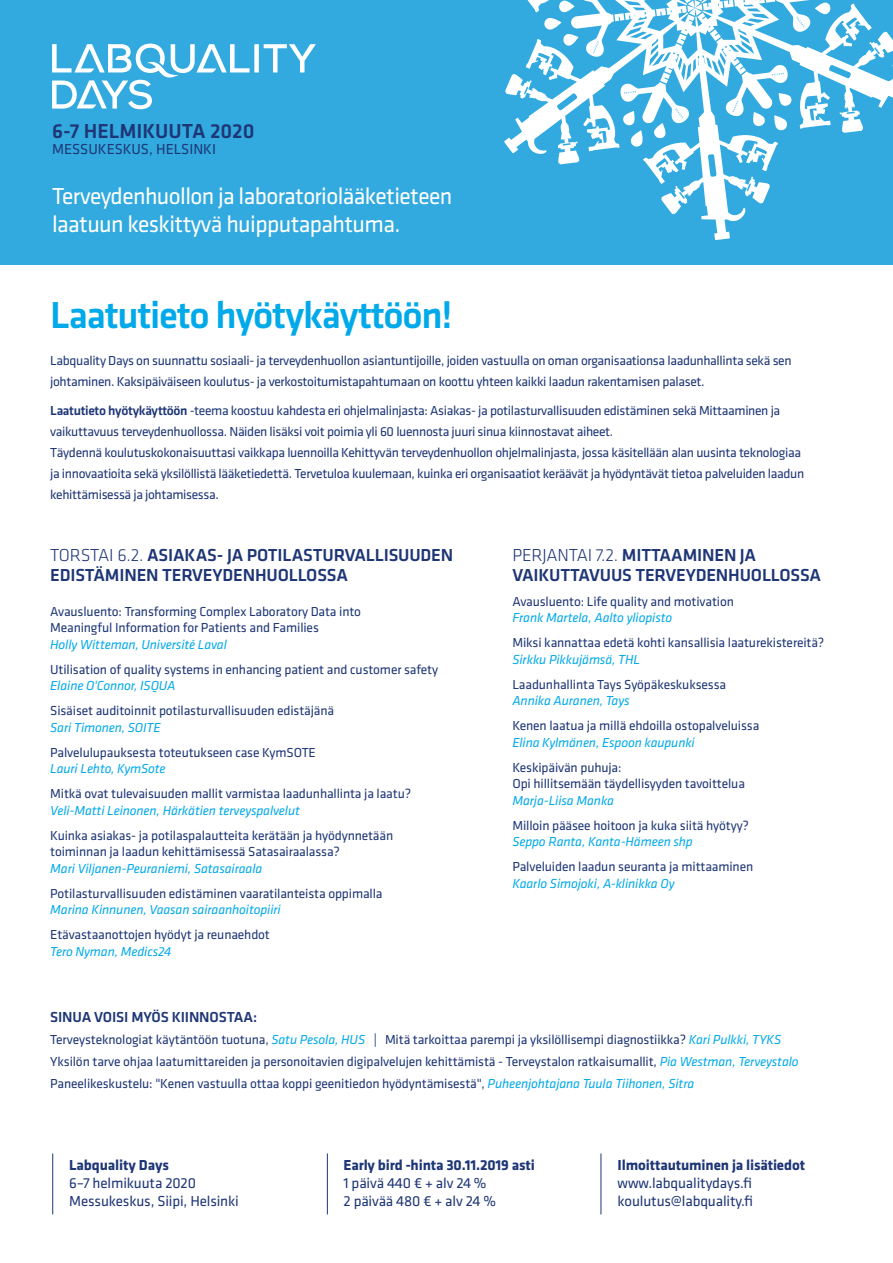
<style>
.page{position:relative;width:893px;height:1263px;background:#fff}
.page>*{position:absolute;margin:0;border:0;box-sizing:border-box;transform-origin:0 0}
.KK_Otsikko_taso_1{font:500 39px "Klavika";letter-spacing:-.03em;color:#00a9e9}
.KK_Ohjelma_Luento_V1{font:24px "Klavika";letter-spacing:-.025em;color:#fff}
.ILMO_Luentokokonaisu{font:500 21px "Klavika";color:#1e3676}
.ILMO_Luentokokonaisu-2{font:500 18px/19.5px "Klavika";letter-spacing:-.01em;color:#1e3676}
.ILMO_Luentokokonaisu-3{font:15px/18px "Klavika";letter-spacing:-.01em;color:#1e3676}
.t1{font:700 15px/18px "Klavika";letter-spacing:-.01em;color:#1e3676}
.ILMO_Luentokokonaisu-4{font:500 15px "Klavika";letter-spacing:-.01em;color:#1e3676}
.ILMO_Luentokokonaisu-5{font:13.5px "Klavika";letter-spacing:-.01em;color:#1e3676}
.KK_Otsikko_taso_1-2{font:13.5px/21px "Klavika";letter-spacing:-.025em;color:#1e3676}
.ILMO_Luentokokonaisu-6{font:italic 13.5px "Klavika";letter-spacing:-.01em;color:#00a9e9}
.ILMO_Esitys{font:13.5px "Klavika";letter-spacing:-.01em;color:#1e3676}
.s1{font-weight:500}
.s2{font-weight:300}
.s3{font-style:italic;color:#00a9e9}
.s4{font-style:italic}
.s5{font-weight:700}
.s6{font-weight:400}
</style>
<div class="page">
<div style="left:0;top:0;width:892px;height:264px;background:#32aadf"></div>
<svg style="left:52px;top:44px;width:264px;height:65px"></svg>
<svg style="left:504px;top:0;width:389px;height:240px"></svg>
<svg style="left:656px;top:8px;width:10px;height:8px"></svg>
<svg style="left:724px;top:0;width:10px;height:8px"></svg>
<svg style="left:765px;top:0;width:54px;height:33px"></svg>
<svg style="left:676px;top:34px;width:10px;height:11px"></svg>
<svg style="left:710px;top:29px;width:11px;height:12px"></svg>
<svg style="left:687px;top:0;width:15px;height:16px"></svg>
<svg style="left:815px;top:3px;width:15px;height:11px"></svg>
<svg style="left:544px;top:0;width:80px;height:58px"></svg>
<svg style="left:559px;top:1px;width:16px;height:11px"></svg>
<svg style="left:724px;top:63px;width:68px;height:68px"></svg>
<svg style="left:620px;top:72px;width:71px;height:75px"></svg>
<hr style="left:327px;top:1153px;width:1px;height:61px;background:#1e3676">
<hr style="left:601px;top:1153px;width:1px;height:61px;background:#1e3676">
<hr style="left:52px;top:1153px;width:1px;height:61px;background:#1e3676">
<p class="ILMO_Luentokokonaisu" style="left:52px;top:117px;width:204px">6-7 HELMIKUUTA 2020</p>
<p class="ILMO_Luentokokonaisu-3" style="left:52px;top:140px;width:165px">MESSUKESKUS, HELSINKI</p>
<p class="KK_Ohjelma_Luento_V1" style="left:52px;top:180px;width:402px">Terveydenhuollon ja laboratoriolääketieteen</p>
<p class="KK_Ohjelma_Luento_V1" style="left:52px;top:208px;width:350px">laatuun keskittyvä huipputapahtuma.</p>
<p class="KK_Otsikko_taso_1" style="left:50px;top:289px;width:404px">Laatutieto hyötykäyttöön!</p>
<p class="KK_Otsikko_taso_1-2" style="left:50px;top:349px;width:743px">Labquality Days on suunnattu sosiaali- ja terveydenhuollon asiantuntijoille, joiden vastuulla on oman organisaationsa laadunhallinta sekä sen johtaminen. Kaksipäiväiseen koulutus- ja verkostoitumistapahtumaan on koottu yhteen kaikki laadun rakentamisen palaset.</p>
<p class="KK_Otsikko_taso_1-2" style="left:50px;top:400px;width:731px"><span class="s1">Laatutieto hyötykäyttöön</span> -teema koostuu kahdesta eri ohjelmalinjasta: Asiakas- ja potilasturvallisuuden edistäminen sekä Mittaaminen ja vaikuttavuus terveydenhuollossa. Näiden lisäksi voit poimia yli 60 luennosta juuri sinua kiinnostavat aiheet.</p>
<p class="KK_Otsikko_taso_1-2" style="left:50px;top:442px;width:756px">Täydennä koulutuskokonaisuuttasi vaikkapa luennoilla Kehittyvän terveydenhuollon ohjelmalinjasta, jossa käsitellään alan uusinta teknologiaa ja innovaatioita sekä yksilöllistä lääketiedettä. Tervetuloa kuulemaan, kuinka eri organisaatiot keräävät ja hyödyntävät tietoa palveluiden laadun kehittämisessä ja johtamisessa.</p>
<p class="ILMO_Luentokokonaisu-2" style="left:50px;top:545px;width:405px"><span class="s2">TORSTAI 6.2.</span> ASIAKAS- JA POTILASTURVALLISUUDEN<br>EDISTÄMINEN TERVEYDENHUOLLOSSA</p>
<p class="ILMO_Luentokokonaisu-5" style="left:50px;top:602px;width:312px">Avausluento: Transforming Complex Laboratory Data into</p>
<p class="ILMO_Luentokokonaisu-5" style="left:50px;top:619px;width:270px">Meaningful Information for Patients and Families</p>
<p class="ILMO_Luentokokonaisu-6" style="left:50px;top:636px;width:178px">Holly Witteman, Université Laval</p>
<p class="ILMO_Luentokokonaisu-5" style="left:50px;top:660px;width:390px">Utilisation of quality systems in enhancing patient and customer safety</p>
<p class="ILMO_Luentokokonaisu-6" style="left:50px;top:677px;width:127px">Elaine O'Connor, ISQUA</p>
<p class="ILMO_Luentokokonaisu-5" style="left:50px;top:702px;width:285px">Sisäiset auditoinnit potilasturvallisuuden edistäjänä</p>
<p class="ILMO_Luentokokonaisu-6" style="left:50px;top:719px;width:112px">Sari Timonen, SOITE</p>
<p class="ILMO_Luentokokonaisu-5" style="left:50px;top:743px;width:267px">Palvelulupauksesta toteutukseen case KymSOTE</p>
<p class="ILMO_Luentokokonaisu-6" style="left:50px;top:760px;width:117px">Lauri Lehto, KymSote</p>
<p class="ILMO_Luentokokonaisu-5" style="left:50px;top:785px;width:362px">Mitkä ovat tulevaisuuden mallit varmistaa laadunhallinta ja laatu?</p>
<p class="ILMO_Luentokokonaisu-6" style="left:50px;top:802px;width:251px">Veli-Matti Leinonen, Härkätien terveyspalvelut</p>
<p class="ILMO_Luentokokonaisu-5" style="left:50px;top:826px;width:344px">Kuinka asiakas- ja potilaspalautteita kerätään ja hyödynnetään</p>
<p class="ILMO_Luentokokonaisu-5" style="left:50px;top:843px;width:291px">toiminnan ja laadun kehittämisessä Satasairaalassa?</p>
<p class="ILMO_Luentokokonaisu-6" style="left:50px;top:860px;width:214px">Mari Viljanen-Peuraniemi, Satasairaala</p>
<p class="ILMO_Luentokokonaisu-5" style="left:50px;top:884px;width:334px">Potilasturvallisuuden edistäminen vaaratilanteista oppimalla</p>
<p class="ILMO_Luentokokonaisu-6" style="left:50px;top:901px;width:232px">Marina Kinnunen, Vaasan sairaanhoitopiiri</p>
<p class="ILMO_Luentokokonaisu-5" style="left:50px;top:926px;width:221px">Etävastaanottojen hyödyt ja reunaehdot</p>
<p class="ILMO_Luentokokonaisu-6" style="left:50px;top:943px;width:123px">Tero Nyman, Medics24</p>
<p class="ILMO_Luentokokonaisu-2" style="left:512px;top:545px;width:310px"><span class="s2">PERJANTAI 7.2.</span> MITTAAMINEN JA<br>VAIKUTTAVUUS TERVEYDENHUOLLOSSA</p>
<p class="ILMO_Luentokokonaisu-5" style="left:512px;top:593px;width:223px">Avausluento: Life quality and motivation</p>
<p class="ILMO_Luentokokonaisu-6" style="left:512px;top:609px;width:161px">Frank Martela, Aalto yliopisto</p>
<p class="ILMO_Luentokokonaisu-5" style="left:512px;top:634px;width:313px">Miksi kannattaa edetä kohti kansallisia laaturekistereitä?</p>
<p class="ILMO_Luentokokonaisu-6" style="left:512px;top:651px;width:129px">Sirkku Pikkujämsä, THL</p>
<p class="ILMO_Luentokokonaisu-5" style="left:512px;top:676px;width:215px">Laadunhallinta Tays Syöpäkeskuksessa</p>
<p class="ILMO_Luentokokonaisu-6" style="left:512px;top:692px;width:119px">Annika Auranen, Tays</p>
<p class="ILMO_Luentokokonaisu-5" style="left:512px;top:717px;width:248px">Kenen laatua ja millä ehdoilla ostopalveluissa</p>
<p class="ILMO_Luentokokonaisu-6" style="left:512px;top:734px;width:184px">Elina Kylmänen, Espoon kaupunki</p>
<p class="ILMO_Luentokokonaisu-5" style="left:512px;top:759px;width:111px">Keskipäivän puhuja:</p>
<p class="ILMO_Luentokokonaisu-5" style="left:512px;top:775px;width:234px">Opi hillitsemään täydellisyyden tavoittelua</p>
<p class="ILMO_Luentokokonaisu-6" style="left:512px;top:792px;width:103px">Marja-Liisa Manka</p>
<p class="ILMO_Luentokokonaisu-5" style="left:512px;top:817px;width:238px">Milloin pääsee hoitoon ja kuka siitä hyötyy?</p>
<p class="ILMO_Luentokokonaisu-6" style="left:512px;top:833px;width:182px">Seppo Ranta, Kanta-Hämeen shp</p>
<p class="ILMO_Luentokokonaisu-5" style="left:512px;top:858px;width:242px">Palveluiden laadun seuranta ja mittaaminen</p>
<p class="ILMO_Luentokokonaisu-6" style="left:512px;top:875px;width:164px">Kaarlo Simojoki, A-klinikka Oy</p>
<p class="ILMO_Luentokokonaisu-4" style="left:50px;top:1007px;width:209px">SINUA VOISI MYÖS KIINNOSTAA:</p>
<p class="ILMO_Luentokokonaisu-5" style="left:50px;top:1031px;width:732px">Terveysteknologiat käytäntöön tuotuna, <span class="s3">Satu Pesola, HUS</span> <span class="s4">|</span> Mitä tarkoittaa parempi ja yksilöllisempi diagnostiikka? <span class="s3">Kari Pulkki, TYKS</span></p>
<p class="ILMO_Esitys" style="left:50px;top:1053px;width:750px">Yksilön tarve ohjaa laatumittareiden ja personoitavien digipalvelujen kehittämistä - Terveystalon ratkaisumallit, <span class="s3">Pia Westman, Terveystalo</span></p>
<p class="ILMO_Esitys" style="left:50px;top:1075px;width:646px">Paneelikeskustelu: "Kenen vastuulla ottaa koppi geenitiedon hyödyntämisestä", <span class="s3">Puheenjohtajana Tuula Tiihonen, Sitra</span></p>
<p class="ILMO_Luentokokonaisu-3" style="left:69px;top:1156px;width:171px"><span class="s5">Labquality Days<br></span>6–7 helmikuuta 2020<br>Messukeskus, Siipi, Helsinki</p>
<p class="t1" style="left:343px;top:1156px;width:193px">Early bird -hinta 30.11.2019 asti<br><span class="s6">1 päivä 440 € + alv 24 %</span></p>
<p class="ILMO_Luentokokonaisu-3" style="left:343px;top:1192px;width:154px">2 päivää 480 € + alv 24 %</p>
<p class="t1" style="left:618px;top:1156px;width:189px">Ilmoittautuminen ja lisätiedot</p>
<p class="ILMO_Luentokokonaisu-3" style="left:618px;top:1174px;width:136px">www.labqualitydays.fi</p>
<p class="ILMO_Luentokokonaisu-3" style="left:618px;top:1192px;width:137px">koulutus@labquality.fi</p>
</div>
